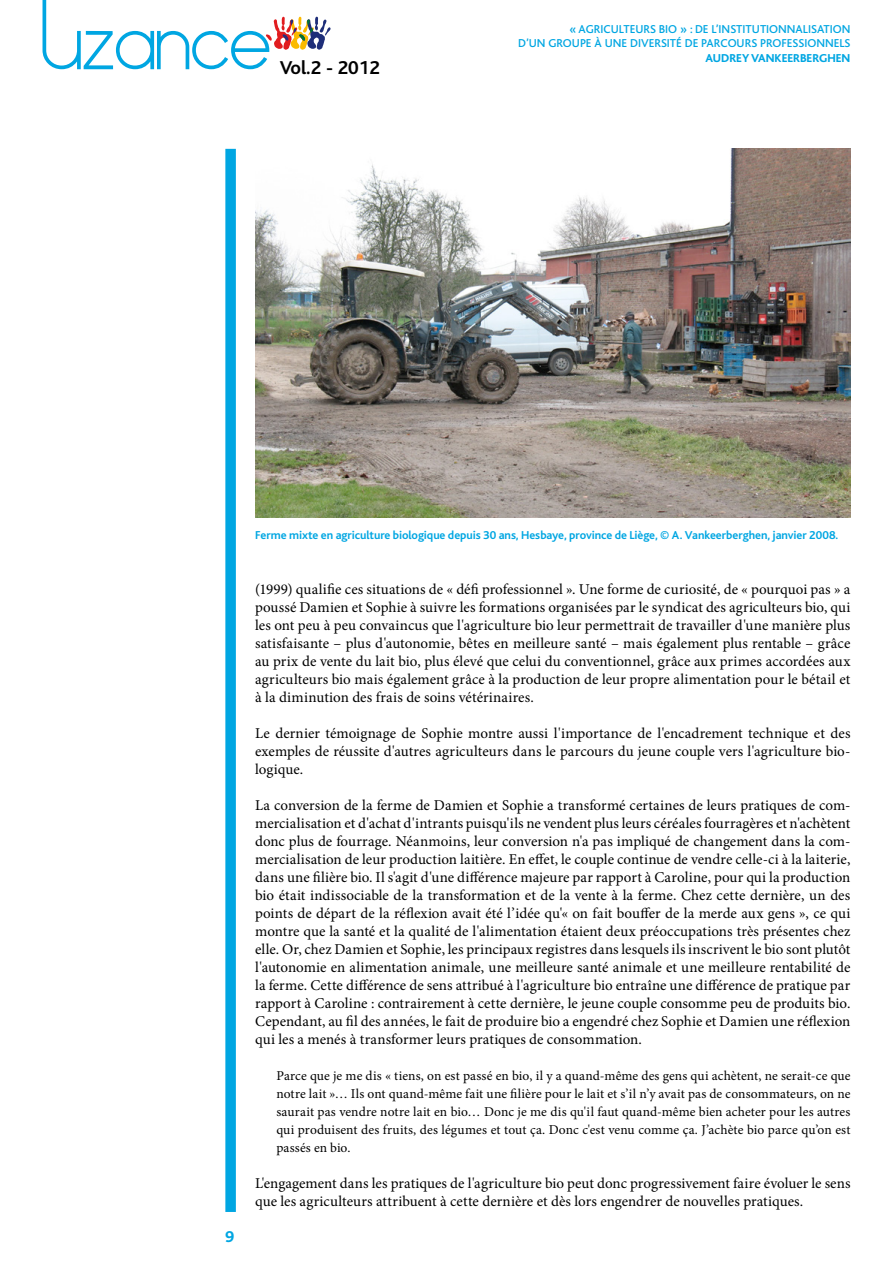
<style>
.page{position:relative;width:893px;height:1263px;background:#fff}
.page>*{position:absolute;margin:0;border:0;box-sizing:border-box;transform-origin:0 0}
.t1{font:700 19.5px "Bliss";color:#000}
.t2{font:800 16.5px "Bliss";color:#00a6e2}
.t3{font:15px/18px "Minion Pro";color:#000;text-align:justify}
.t4{font:13.5px/18px "Minion Pro";letter-spacing:.005em;color:#000;text-align:justify}
.t5{font:700 12px "Bliss";letter-spacing:-.005em;color:#00a6e2}
.t6{font:500 12px/14.4px "Bliss";color:#00a6e2;text-align:right}
.t7{font:800 12px "Bliss";color:#00a6e2}
</style>
<div class="page">
<div style="left:225px;top:149px;width:11px;height:1063px;background:#00a6e2"></div>
<svg style="left:43px;top:0;width:288px;height:69px"></svg>
<img style="left:255px;top:149px;width:595px;height:369px">
<h1 class="t1" style="left:280px;top:58px;width:102px">Vol.2 - 2012</h1>
<p class="t6" style="left:518px;top:22px;width:334px">« AGRICULTEURS BIO » : DE L’INSTITUTIONNALISATION<br>D’UN GROUPE À UNE DIVERSITÉ DE PARCOURS PROFESSIONNELS</p>
<p class="t7" style="left:705px;top:51px;width:146px">AUDREY VANKEERBERGHEN</p>
<p class="t2" style="left:225px;top:1228px;width:11px">9</p>
<p class="t5" style="left:255px;top:529px;width:585px">Ferme mixte en agriculture biologique depuis 30 ans, Hesbaye, province de Liège, © A. Vankeerberghen, janvier 2008.</p>
<p class="t3" style="left:255px;top:580px;width:597px">(1999) qualifie ces situations de « défi professionnel ». Une forme de curiosité, de « pourquoi pas » a poussé Damien et Sophie à suivre les formations organisées par le syndicat des agriculteurs bio, qui les ont peu à peu convaincus que l'agriculture bio leur permettrait de travailler d'une manière plus satisfaisante – plus d'autonomie, bêtes en meilleure santé – mais également plus rentable – grâce au prix de vente du lait bio, plus élevé que celui du conventionnel, grâce aux primes accordées aux agriculteurs bio mais également grâce à la production de leur propre alimentation pour le bétail et à la diminution des frais de soins vétérinaires.</p>
<p class="t3" style="left:255px;top:724px;width:597px">Le dernier témoignage de Sophie montre aussi l'importance de l'encadrement technique et des exemples de réussite d'autres agriculteurs dans le parcours du jeune couple vers l'agriculture bio&shy;logique.</p>
<p class="t3" style="left:255px;top:796px;width:597px">La conversion de la ferme de Damien et Sophie a transformé certaines de leurs pratiques de com&shy;mercialisation et d'achat d'intrants puisqu'ils ne vendent plus leurs céréales fourragères et n'achètent donc plus de fourrage. Néanmoins, leur conversion n'a pas impliqué de changement dans la com&shy;mercialisation de leur production laitière. En effet, le couple continue de vendre celle-ci à la laiterie, dans une filière bio. Il s'agit d'une différence majeure par rapport à Caroline, pour qui la production bio était indissociable de la transformation et de la vente à la ferme. Chez cette dernière, un des points de départ de la réflexion avait été l’idée qu'« on fait bouffer de la merde aux gens », ce qui montre que la santé et la qualité de l'alimentation étaient deux préoccupations très présentes chez elle. Or, chez Damien et Sophie, les principaux registres dans lesquels ils inscrivent le bio sont plutôt l'autonomie en alimentation animale, une meilleure santé animale et une meilleure rentabilité de la ferme. Cette différence de sens attribué à l'agriculture bio entraîne une différence de pratique par rapport à Caroline : contrairement à cette dernière, le jeune couple consomme peu de produits bio.<br>Cependant, au fil des années, le fait de produire bio a engendré chez Sophie et Damien une réflexion qui les a menés à transformer leurs pratiques de consommation.</p>
<p class="t4" style="left:276px;top:1067px;width:576px">Parce que je me dis « tiens, on est passé en bio, il y a quand-même des gens qui achètent, ne serait-ce que notre lait »… Ils ont quand-même fait une filière pour le lait et s’il n’y avait pas de consommateurs, on ne saurait pas vendre notre lait en bio… Donc je me dis qu'il faut quand-même bien acheter pour les autres qui produisent des fruits, des légumes et tout ça. Donc c'est venu comme ça. J’achète bio parce qu’on est passés en bio.</p>
<p class="t3" style="left:255px;top:1174px;width:597px">L'engagement dans les pratiques de l'agriculture bio peut donc progressivement faire évoluer le sens que les agriculteurs attribuent à cette dernière et dès lors engendrer de nouvelles pratiques.</p>
</div>
